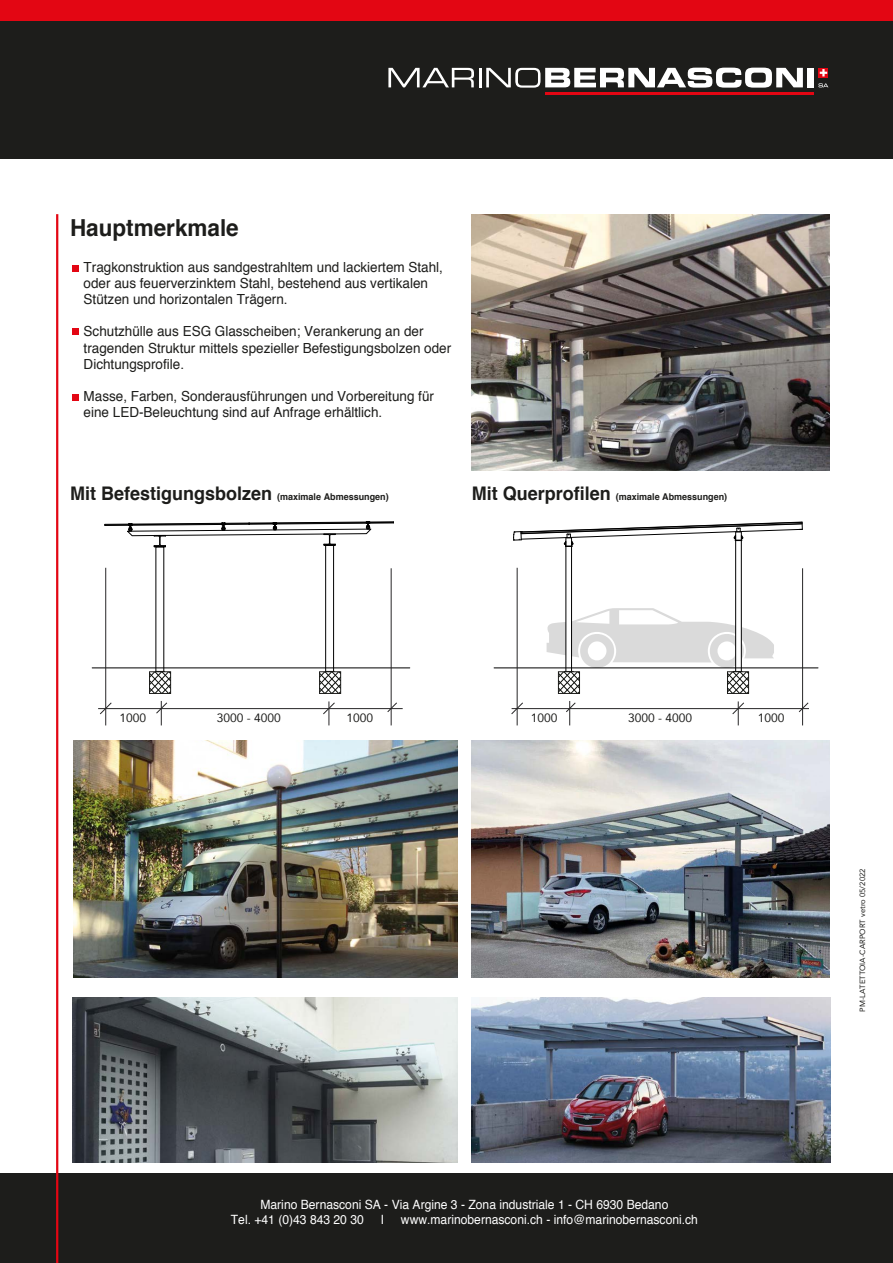
<style>
.page{position:relative;width:893px;height:1263px;background:#fff}
.page>*{position:absolute;margin:0;border:0;box-sizing:border-box;transform-origin:0 0}
.t1{font:700 23.4px "Helvetica";color:#1d1d1b;scale:.96 1}
.t2{font:700 18.75px "Helvetica";color:#1d1d1b;scale:.96 1}
.t3{font:13.95px/16.2px "Helvetica";color:#1d1d1b}
.t4{font:12.75px/14.5px "Helvetica";color:#fff;scale:.95 1}
.t5{font:12px "Avenir";color:#1d1d1b}
.t6{font:700 9.3px "Helvetica";color:#1d1d1b;scale:.96 1}
.t7{font:7.65px "Avenir";color:#1d1d1b}
.s1{font-size:9.3px}
.s2{font-size:18.75px}
</style>
<div class="page">
<div style="left:0;top:1174px;width:893px;height:89px;background:#1d1d1b"></div>
<div style="left:0;top:0;width:893px;height:21px;background:#e30613"></div>
<div style="left:0;top:21px;width:893px;height:137px;background:#1d1d1b"></div>
<hr style="left:56px;top:214px;width:2px;height:1049px;background:#e30613">
<img style="left:73px;top:998px;width:384px;height:164px">
<img style="left:472px;top:998px;width:359px;height:164px">
<img style="left:472px;top:214px;width:358px;height:256px">
<img style="left:73px;top:741px;width:385px;height:237px">
<svg style="left:388px;top:68px;width:415px;height:20px"></svg>
<div style="left:808px;top:68px;width:6px;height:19px;background:#fff"></div>
<hr style="left:545px;top:92px;width:269px;height:3px;background:#e30613">
<svg style="left:818px;top:83px;width:10px;height:4px"></svg>
<svg style="left:819px;top:68px;width:9px;height:10px"></svg>
<svg style="left:820px;top:69px;width:7px;height:7px"></svg>
<hr style="left:92px;top:667px;width:318px;height:1px;background:#010101">
<div style="left:325px;top:545px;width:9px;height:127px;border:1px solid #010101"></div>
<hr style="left:494px;top:667px;width:324px;height:1px;background:#010101">
<hr style="left:571px;top:546px;width:1px;height:125px;background:#010101">
<hr style="left:566px;top:546px;width:1px;height:125px;background:#010101">
<hr style="left:741px;top:541px;width:1px;height:130px;background:#010101">
<hr style="left:735px;top:541px;width:1px;height:130px;background:#010101">
<svg style="left:105px;top:521px;width:289px;height:26px"></svg>
<svg style="left:513px;top:522px;width:290px;height:25px"></svg>
<img style="left:472px;top:741px;width:358px;height:237px">
<hr style="left:512px;top:708px;width:297px;height:1px;background:#272627">
<hr style="left:517px;top:568px;width:1px;height:157px;background:#272627">
<hr style="left:802px;top:568px;width:1px;height:157px;background:#272627">
<svg style="left:511px;top:702px;width:12px;height:12px"></svg>
<svg style="left:566px;top:701px;width:10px;height:24px"></svg>
<svg style="left:799px;top:702px;width:9px;height:10px"></svg>
<svg style="left:732px;top:701px;width:12px;height:24px"></svg>
<hr style="left:98px;top:708px;width:305px;height:1px;background:#272627">
<hr style="left:105px;top:568px;width:1px;height:157px;background:#272627">
<hr style="left:391px;top:568px;width:1px;height:157px;background:#272627">
<svg style="left:100px;top:702px;width:12px;height:12px"></svg>
<svg style="left:156px;top:701px;width:11px;height:24px"></svg>
<svg style="left:387px;top:702px;width:10px;height:10px"></svg>
<svg style="left:323px;top:701px;width:12px;height:24px"></svg>
<svg style="left:547px;top:608px;width:227px;height:86px"></svg>
<svg style="left:149px;top:671px;width:22px;height:23px"></svg>
<svg style="left:319px;top:671px;width:22px;height:22px"></svg>
<svg style="left:72px;top:265px;width:6px;height:6px"></svg>
<svg style="left:72px;top:328px;width:6px;height:6px"></svg>
<svg style="left:72px;top:394px;width:6px;height:6px"></svg>
<h1 class="t1" style="left:70px;top:209px;width:177px">Hauptmerkmale</h1>
<p class="t3" style="left:84px;top:259px;width:361px">Tragkonstruktion aus sandgestrahltem und lackiertem Stahl, oder aus feuerverzinktem Stahl, bestehend aus vertikalen<br>Stützen und horizontalen Trägern.</p>
<p class="t3" style="left:84px;top:324px;width:369px">Schutzhülle aus ESG Glasscheiben; Verankerung an der tragenden Struktur mittels spezieller Befestigungsbolzen oder<br>Dichtungsprofile.</p>
<p class="t3" style="left:84px;top:389px;width:352px">Masse, Farben, Sonderausführungen und Vorbereitung für eine LED-Beleuchtung sind auf Anfrage erhältlich.</p>
<h2 class="t2" style="left:70px;top:478px;width:333px">Mit Befestigungsbolzen <span class="s1">(maximale Abmessungen)</span></h2>
<p class="t6" style="left:472px;top:489px;width:268px"><span class="s2">Mit Querprofilen</span> (maximale Abmessungen)</p>
<p class="t5" style="left:119px;top:708px;width:28px">1000</p>
<p class="t5" style="left:217px;top:708px;width:66px">3000 - 4000</p>
<p class="t5" style="left:346px;top:708px;width:28px">1000</p>
<p class="t5" style="left:531px;top:708px;width:28px">1000</p>
<p class="t5" style="left:628px;top:708px;width:66px">3000 - 4000</p>
<p class="t5" style="left:758px;top:708px;width:28px">1000</p>
<p class="t7" style="left:856px;top:1012px;width:145px;rotate:-90deg">PM-LATETTOIA-CARPORT vetro 05/2022</p>
<p class="t4" style="left:231px;top:1198px;width:462px;text-indent:30px">Marino Bernasconi SA - Via Argine 3 - Zona industriale 1 - CH 6930 Bedano<br>Tel. +41 (0)43 843 20 30</p>
<p class="t4" style="left:381px;top:1212px;width:5px">І</p>
<p class="t4" style="left:401px;top:1212px;width:314px">www.marinobernasconi.ch - info@marinobernasconi.ch</p>
</div>
